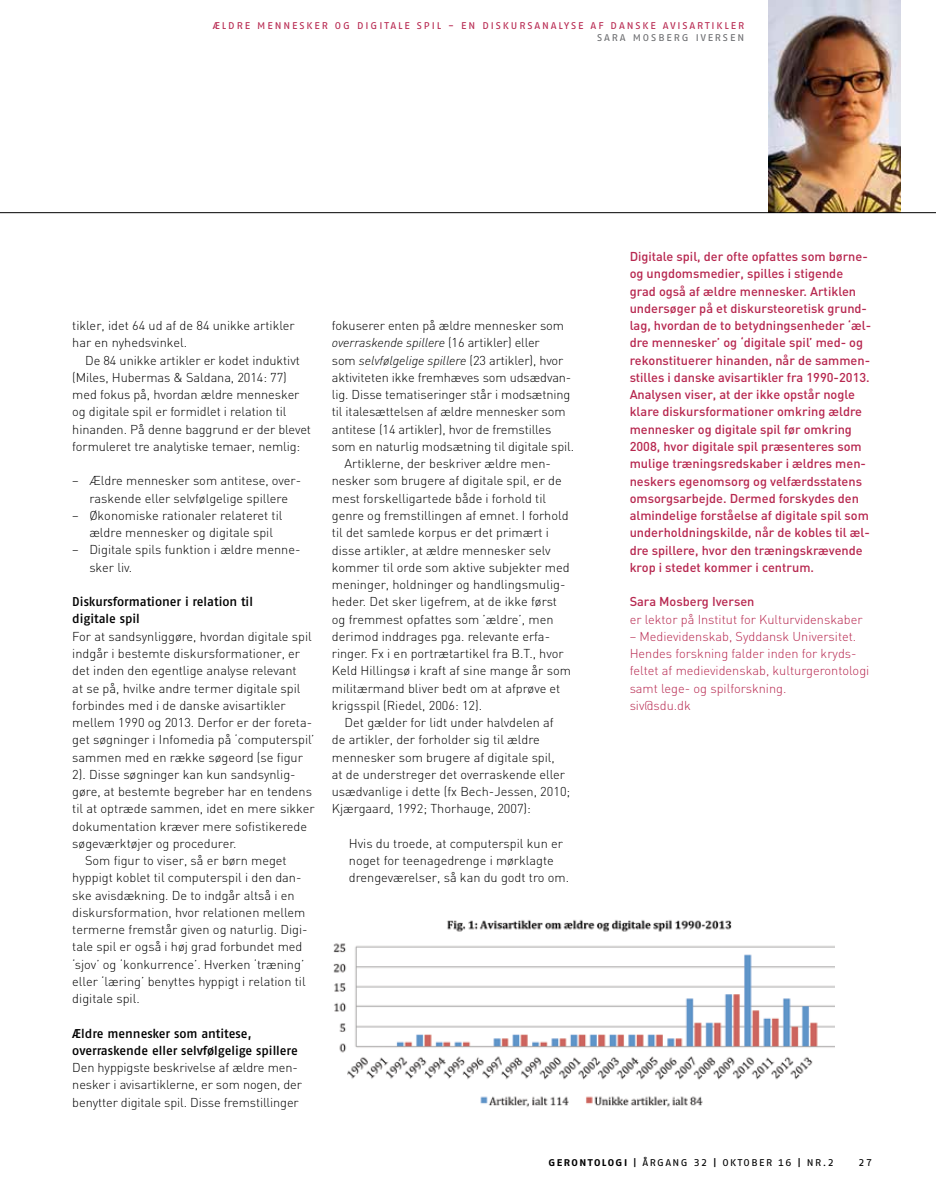
<style>
.page{position:relative;width:936px;height:1191px;background:#fff}
.page>*{position:absolute;margin:0;border:0;box-sizing:border-box;transform-origin:0 0}
.t1{font:300 12.75px/17.2px "DIN";color:#000}
.t2{font:500 12.75px/17.2px "DIN";color:#b7274f}
.t3{font:300 12.75px/17.2px "DIN";color:#b7274f}
.t4{font:12.75px/17.2px "Fago No Med Tf";color:#000}
.t5{font:italic 300 12.75px "DIN";letter-spacing:-.01em;color:#000}
.t6{font:9.75px "Fago Ex Regular Tf";letter-spacing:.2em;color:#b7274f}
.t7{font:9.75px "Fago Ex Regular Tf";letter-spacing:.15em;color:#000}
.t8{font:9.75px "Fago Ex Regular Tf";letter-spacing:.2em;color:#6d6e71}
.s1{font-style:normal}
.s2{font-family:"Fago Ex Bold Tf"}
.s3{font-family:"Fago No Med Tf"}
</style>
<div class="page">
<img style="left:768px;top:0;width:132px;height:212px">
<img style="left:333px;top:919px;width:501px;height:188px">
<hr style="left:0;top:212px;width:935px;height:1px;background:#000">
<p class="t6" style="left:213px;top:20px;width:533px">ÆLDRE MENNESKER OG DIGITALE SPIL - EN DISKURSANALYSE AF DANSKE AVISARTIKLER</p>
<p class="t8" style="left:597px;top:32px;width:148px">SA RA M OSBERG I VERSEN</p>
<p class="t1" style="left:72px;top:317px;width:224px">tikler, idet 64 ud af de 84 unikke artikler har en nyhedsvinkel.</p>
<p class="t1" style="left:72px;top:351px;width:240px;text-indent:13px">De 84 unikke artikler er kodet induktivt (Miles, Hubermas &amp; Saldana, 2014: 77) med fokus på, hvordan ældre mennesker og digitale spil er formidlet i relation til hinanden. På denne baggrund er der blevet formuleret tre analytiske temaer, nemlig:</p>
<p class="t1" style="left:72px;top:472px;width:230px;text-align:center">– Ældre mennesker som antitese, over&shy;raskende eller selvfølgelige spillere</p>
<p class="t1" style="left:72px;top:506px;width:212px;text-align:center">– Økonomiske rationaler relateret til ældre mennesker og digitale spil</p>
<p class="t1" style="left:89px;top:541px;width:213px;text-indent:-17px">– Digitale spils funktion i ældre menne&shy;sker liv.</p>
<p class="t4" style="left:72px;top:593px;width:182px">Diskursformationer i relation til digitale spil</p>
<p class="t1" style="left:72px;top:627px;width:241px">For at sandsynliggøre, hvordan digitale spil</p>
<p class="t1" style="left:72px;top:644px;width:229px">indgår i bestemte diskursformationer, er</p>
<p class="t1" style="left:72px;top:662px;width:226px">det inden den egentlige analyse relevant</p>
<p class="t1" style="left:72px;top:679px;width:230px">at se på, hvilke andre termer digitale spil</p>
<p class="t1" style="left:72px;top:696px;width:215px">forbindes med i de danske avisartikler</p>
<p class="t1" style="left:72px;top:713px;width:241px">mellem 1990 og 2013. Derfor er der foreta-</p>
<p class="t1" style="left:72px;top:731px;width:243px">get søgninger i Infomedia på ‘computerspil’</p>
<p class="t1" style="left:72px;top:748px;width:232px">sammen med en række søgeord (se figur</p>
<p class="t1" style="left:72px;top:765px;width:225px">2). Disse søgninger kan kun sandsynlig-</p>
<p class="t1" style="left:72px;top:782px;width:241px">gøre, at bestemte begreber har en tendens</p>
<p class="t1" style="left:72px;top:800px;width:244px">til at optræde sammen, idet en mere sikker</p>
<p class="t1" style="left:72px;top:817px;width:236px">dokumentation kræver mere sofistikerede</p>
<p class="t1" style="left:72px;top:834px;width:165px">søgeværktøjer og procedurer.</p>
<p class="t1" style="left:85px;top:851px;width:203px">Som figur to viser, så er børn meget</p>
<p class="t1" style="left:72px;top:869px;width:231px">hyppigt koblet til computerspil i den dan-</p>
<p class="t1" style="left:72px;top:886px;width:224px">ske avisdækning. De to indgår altså i en</p>
<p class="t1" style="left:72px;top:903px;width:235px">diskursformation, hvor relationen mellem</p>
<p class="t1" style="left:72px;top:920px;width:237px">termerne fremstår given og naturlig. Digi-</p>
<p class="t1" style="left:72px;top:938px;width:232px">tale spil er også i høj grad forbundet med</p>
<p class="t1" style="left:72px;top:955px;width:233px">‘sjov’ og ‘konkurrence’. Hverken ‘træning’</p>
<p class="t1" style="left:72px;top:972px;width:235px">eller ‘læring’ benyttes hyppigt i relation til</p>
<p class="t1" style="left:72px;top:989px;width:69px">digitale spil.</p>
<p class="t4" style="left:72px;top:1024px;width:227px">Ældre mennesker som antitese, overraskende eller selvfølgelige spillere</p>
<p class="t1" style="left:72px;top:1058px;width:231px">Den hyppigste beskrivelse af ældre men&shy;nesker i avisartiklerne, er som nogen, der benytter digitale spil. Disse fremstillinger</p>
<p class="t1" style="left:332px;top:317px;width:234px">fokuserer enten på ældre mennesker som</p>
<p class="t5" style="left:332px;top:335px;width:209px">overraskende spillere <span class="s1">(16 artikler) eller</span></p>
<p class="t5" style="left:332px;top:352px;width:233px"><span class="s1">som</span> selvfølgelige spillere <span class="s1">(23 artikler), hvor</span></p>
<p class="t1" style="left:332px;top:368px;width:241px">aktiviteten ikke fremhæves som udsædvan-</p>
<p class="t1" style="left:332px;top:386px;width:240px">lig. Disse tematiseringer står i modsætning</p>
<p class="t1" style="left:332px;top:403px;width:235px">til italesættelsen af ældre mennesker som</p>
<p class="t1" style="left:332px;top:420px;width:221px">antitese (14 artikler), hvor de fremstilles</p>
<p class="t1" style="left:332px;top:437px;width:244px">som en naturlig modsætning til digitale spil.</p>
<p class="t1" style="left:344px;top:455px;width:208px">Artiklerne, der beskriver ældre men-</p>
<p class="t1" style="left:332px;top:472px;width:231px">nesker som brugere af digitale spil, er de</p>
<p class="t1" style="left:332px;top:489px;width:216px">mest forskelligartede både i forhold til</p>
<p class="t1" style="left:332px;top:506px;width:238px">genre og fremstillingen af emnet. I forhold</p>
<p class="t1" style="left:332px;top:524px;width:219px">til det samlede korpus er det primært i</p>
<p class="t1" style="left:332px;top:541px;width:220px">disse artikler, at ældre mennesker selv</p>
<p class="t1" style="left:332px;top:558px;width:239px">kommer til orde som aktive subjekter med</p>
<p class="t1" style="left:332px;top:575px;width:235px">meninger, holdninger og handlingsmulig-</p>
<p class="t1" style="left:332px;top:593px;width:227px">heder. Det sker ligefrem, at de ikke først</p>
<p class="t1" style="left:332px;top:610px;width:223px">og fremmest opfattes som ’ældre’, men</p>
<p class="t1" style="left:332px;top:627px;width:220px">derimod inddrages pga. relevante erfa-</p>
<p class="t1" style="left:332px;top:644px;width:233px">ringer. Fx i en portrætartikel fra B.T., hvor</p>
<p class="t1" style="left:332px;top:662px;width:240px">Keld Hillingsø i kraft af sine mange år som</p>
<p class="t1" style="left:332px;top:679px;width:230px">militærmand bliver bedt om at afprøve et</p>
<p class="t1" style="left:332px;top:696px;width:152px">krigsspil (Riedel, 2006: 12).</p>
<p class="t1" style="left:344px;top:713px;width:211px">Det gælder for lidt under halvdelen af</p>
<p class="t1" style="left:332px;top:731px;width:209px">de artikler, der forholder sig til ældre</p>
<p class="t1" style="left:332px;top:748px;width:224px">mennesker som brugere af digitale spil,</p>
<p class="t1" style="left:332px;top:765px;width:235px">at de understreger det overraskende eller</p>
<p class="t1" style="left:332px;top:782px;width:240px">usædvanlige i dette (fx Bech-Jessen, 2010;</p>
<p class="t1" style="left:332px;top:800px;width:200px">Kjærgaard, 1992; Thorhauge, 2007):</p>
<p class="t1" style="left:349px;top:834px;width:222px">Hvis du troede, at computerspil kun er noget for teenagedrenge i mørklagte drengeværelser, så kan du godt tro om.</p>
<p class="t2" style="left:629px;top:247px;width:243px">Digitale spil, der ofte opfattes som børne&shy;og ungdomsmedier, spilles i stigende grad også af ældre mennesker. Artiklen undersøger på et diskursteoretisk grund&shy;lag, hvordan de to betydningsenheder ‘æl&shy;dre mennesker’ og ‘digitale spil’ med- og rekonstituerer hinanden, når de sammen&shy;stilles i danske avisartikler fra 1990-2013.<br>Analysen viser, at der ikke opstår nogle klare diskursformationer omkring ældre mennesker og digitale spil før omkring 2008, hvor digitale spil præsenteres som mulige træningsredskaber i ældres men&shy;neskers egenomsorg og velfærdsstatens omsorgsarbejde. Dermed forskydes den almindelige forståelse af digitale spil som underholdningskilde, når de kobles til æl&shy;dre spillere, hvor den træningskrævende krop i stedet kommer i centrum.</p>
<p class="t2" style="left:629px;top:592px;width:126px">Sara Mosberg Iversen</p>
<p class="t3" style="left:629px;top:610px;width:234px">er lektor på Institut for Kulturvidenskaber</p>
<p class="t3" style="left:629px;top:627px;width:241px">– Medievidenskab, Syddansk Universitet.<br>Hendes forskning falder inden for kryds&shy;feltet af medievidenskab, kulturgerontologi samt lege- og spilforskning.<br>siv@sdu.dk</p>
<p class="t7" style="left:548px;top:1156px;width:287px"><span class="s2">GERONTOLOGI</span> <span class="s3">|</span> ÅRGANG 32 <span class="s3">|</span> OKTOBER 16 <span class="s3">|</span> NR.2</p>
<p class="t7" style="left:858px;top:1156px;width:15px">27</p>
</div>
